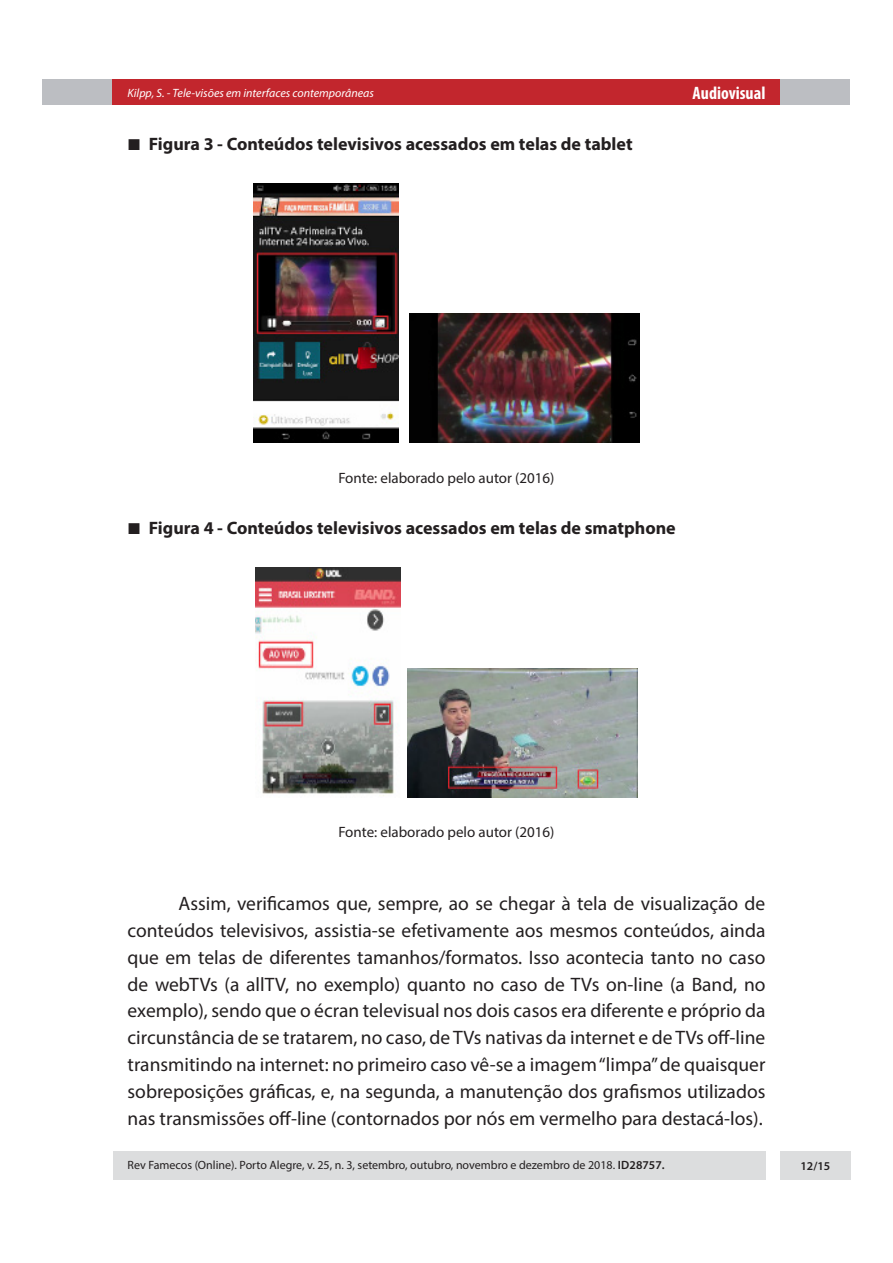
<style>
.page{position:relative;width:893px;height:1263px;background:#fff}
.page>*{position:absolute;margin:0;border:0;box-sizing:border-box;transform-origin:0 0}
.Interna_-_parágrafo{font:19.5px/26.8px "Myriad Pro";color:#231f20;text-align:justify}
.t1{font:700 18px "Myriad Pro";color:#231f20}
.t2{font:700 condensed 18px "Myriad Pro";color:#fff}
.Interna_-_legenda__a{font:15px "Myriad Pro";color:#231f20}
.t3{font:12px "Myriad Pro";color:#231f20}
.t4{font:italic 12px "Myriad Pro";color:#fff}
.t5{font:600 12px "Myriad Pro";color:#231f20}
.s1{font-weight:600}
</style>
<div class="page">
<div style="left:43px;top:80px;width:807px;height:25px;background:#bcbec2"></div>
<div style="left:113px;top:80px;width:667px;height:25px;background:#c2262d"></div>
<div style="left:780px;top:1151px;width:70px;height:28px;background:#dcddde"></div>
<div style="left:113px;top:1151px;width:652px;height:28px;background:#dcddde"></div>
<img style="left:254px;top:184px;width:145px;height:259px">
<img style="left:409px;top:313px;width:230px;height:130px">
<img style="left:255px;top:567px;width:146px;height:229px">
<img style="left:408px;top:669px;width:229px;height:128px">
<p class="t4" style="left:128px;top:85px;width:248px">Kilpp, S. - Tele-visões em interfaces contemporâneas</p>
<p class="t2" style="left:693px;top:82px;width:74px">Audiovisual</p>
<p class="t1" style="left:149px;top:132px;width:485px">Figura 3 - Conteúdos televisivos acessados em telas de tablet</p>
<p class="Interna_-_legenda__a" style="left:338px;top:468px;width:217px">Fonte: elaborado pelo autor (2016)</p>
<p class="t1" style="left:149px;top:516px;width:528px">Figura 4 - Conteúdos televisivos acessados em telas de smatphone</p>
<p class="Interna_-_legenda__a" style="left:338px;top:823px;width:217px">Fonte: elaborado pelo autor (2016)</p>
<p class="Interna_-_parágrafo" style="left:128px;top:889px;width:639px;text-indent:51px">Assim, verificamos que, sempre, ao se chegar à tela de visualização de conteúdos televisivos, assistia-se efetivamente aos mesmos conteúdos, ainda que em telas de diferentes tamanhos/formatos. Isso acontecia tanto no caso de webTVs (a allTV, no exemplo) quanto no caso de TVs on-line (a Band, no exemplo), sendo que o écran televisual nos dois casos era diferente e próprio da circunstância de se tratarem, no caso, de TVs nativas da internet e de TVs off-line transmitindo na internet: no primeiro caso vê-se a imagem “limpa” de quaisquer sobreposições gráficas, e, na segunda, a manutenção dos grafismos utilizados nas transmissões off-line (contornados por nós em vermelho para destacá-los).</p>
<p class="t3" style="left:128px;top:1158px;width:538px">Rev Famecos (Online). Porto Alegre, v. 25, n. 3, setembro, outubro, novembro e dezembro de 2018. <span class="s1">ID28757.</span></p>
<p class="t5" style="left:800px;top:1158px;width:31px">12/15</p>
</div>
